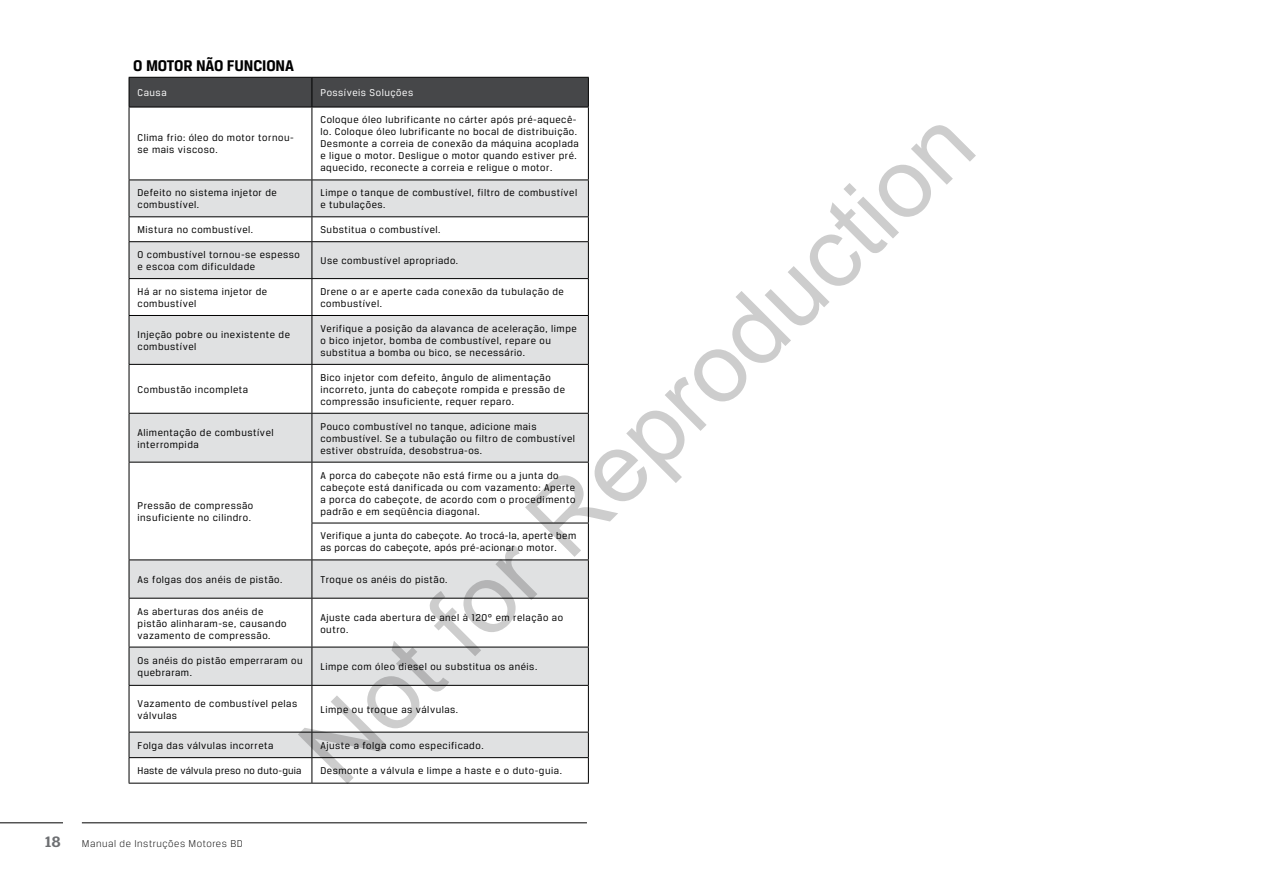
<style>
.page{position:relative;width:1276px;height:893px;background:#fff}
.page>*{position:absolute;margin:0;border:0;box-sizing:border-box;transform-origin:0 0}
.t1{font:97.8px "Arial";color:rgb(0 0 0/.2)}
.t2{font:700 16.5px "Breuer Text";letter-spacing:-.01em;color:#000}
.t3{font:500 15px "Stag";color:#6d6f72}
.t4{font:10.5px/12px "Breuer Text";letter-spacing:.05em;color:#000}
.t5{font:10.5px "Breuer Text";letter-spacing:.02em;color:#000}
.t6{font:300 10.5px "Breuer Text";letter-spacing:.05em;color:#000}
.t7{font:10.5px "Breuer Text";letter-spacing:.05em;color:#fff}
</style>
<div class="page">
<hr style="left:82px;top:822px;width:505px;height:1px;background:#000">
<hr style="left:0;top:822px;width:63px;height:1px;background:#000">
<svg style="left:130px;top:181px;width:458px;height:576px"></svg>
<hr style="left:129px;top:107px;width:183px;height:1px;background:#000">
<hr style="left:312px;top:107px;width:277px;height:1px;background:#000">
<hr style="left:129px;top:180px;width:183px;height:1px;background:#000">
<hr style="left:129px;top:216px;width:183px;height:1px;background:#000">
<hr style="left:129px;top:241px;width:183px;height:1px;background:#000">
<hr style="left:129px;top:278px;width:183px;height:1px;background:#000">
<hr style="left:129px;top:315px;width:183px;height:1px;background:#000">
<hr style="left:312px;top:315px;width:277px;height:1px;background:#000">
<hr style="left:129px;top:364px;width:183px;height:1px;background:#000">
<hr style="left:129px;top:413px;width:183px;height:1px;background:#000">
<hr style="left:312px;top:413px;width:277px;height:1px;background:#000">
<hr style="left:129px;top:462px;width:183px;height:1px;background:#000">
<hr style="left:312px;top:462px;width:277px;height:1px;background:#000">
<hr style="left:311px;top:523px;width:278px;height:1px;background:#000">
<hr style="left:129px;top:559px;width:183px;height:1px;background:#000">
<hr style="left:312px;top:559px;width:277px;height:1px;background:#000">
<hr style="left:129px;top:598px;width:183px;height:1px;background:#000">
<hr style="left:312px;top:598px;width:277px;height:1px;background:#000">
<hr style="left:129px;top:647px;width:183px;height:1px;background:#000">
<hr style="left:312px;top:647px;width:277px;height:1px;background:#000">
<hr style="left:129px;top:685px;width:183px;height:1px;background:#000">
<hr style="left:312px;top:685px;width:277px;height:1px;background:#000">
<hr style="left:129px;top:732px;width:183px;height:1px;background:#000">
<hr style="left:312px;top:732px;width:277px;height:1px;background:#000">
<hr style="left:129px;top:757px;width:183px;height:1px;background:#000">
<hr style="left:312px;top:757px;width:277px;height:1px;background:#000">
<hr style="left:129px;top:783px;width:183px;height:1px;background:#000">
<hr style="left:312px;top:783px;width:277px;height:1px;background:#000">
<hr style="left:129px;top:107px;width:1px;height:73px;background:#000">
<hr style="left:129px;top:180px;width:1px;height:36px;background:#000">
<svg style="left:129px;top:217px;width:1px;height:24px"></svg>
<hr style="left:129px;top:242px;width:1px;height:36px;background:#000">
<hr style="left:129px;top:279px;width:1px;height:36px;background:#000">
<hr style="left:129px;top:316px;width:1px;height:48px;background:#000">
<hr style="left:129px;top:365px;width:1px;height:48px;background:#000">
<hr style="left:129px;top:414px;width:1px;height:48px;background:#000">
<hr style="left:129px;top:462px;width:1px;height:61px;background:#000">
<hr style="left:129px;top:523px;width:1px;height:36px;background:#000">
<hr style="left:129px;top:560px;width:1px;height:38px;background:#000">
<hr style="left:129px;top:599px;width:1px;height:48px;background:#000">
<hr style="left:129px;top:647px;width:1px;height:38px;background:#000">
<hr style="left:129px;top:686px;width:1px;height:46px;background:#000">
<svg style="left:129px;top:732px;width:1px;height:51px"></svg>
<svg style="left:129px;top:77px;width:460px;height:30px;background:#434445"></svg>
<hr style="left:311px;top:107px;width:1px;height:73px;background:#000">
<hr style="left:588px;top:107px;width:1px;height:73px;background:#000">
<hr style="left:311px;top:180px;width:1px;height:36px;background:#000">
<hr style="left:588px;top:180px;width:1px;height:36px;background:#000">
<svg style="left:311px;top:217px;width:1px;height:24px"></svg>
<svg style="left:588px;top:217px;width:1px;height:24px"></svg>
<hr style="left:311px;top:242px;width:1px;height:36px;background:#000">
<hr style="left:588px;top:242px;width:1px;height:36px;background:#000">
<hr style="left:311px;top:279px;width:1px;height:36px;background:#000">
<hr style="left:588px;top:279px;width:1px;height:36px;background:#000">
<hr style="left:311px;top:316px;width:1px;height:48px;background:#000">
<hr style="left:588px;top:316px;width:1px;height:48px;background:#000">
<hr style="left:311px;top:365px;width:1px;height:48px;background:#000">
<hr style="left:588px;top:365px;width:1px;height:48px;background:#000">
<hr style="left:311px;top:414px;width:1px;height:48px;background:#000">
<hr style="left:588px;top:414px;width:1px;height:48px;background:#000">
<hr style="left:311px;top:462px;width:1px;height:61px;background:#000">
<hr style="left:588px;top:462px;width:1px;height:61px;background:#000">
<hr style="left:311px;top:523px;width:1px;height:36px;background:#000">
<hr style="left:588px;top:523px;width:1px;height:36px;background:#000">
<hr style="left:311px;top:560px;width:1px;height:38px;background:#000">
<hr style="left:588px;top:560px;width:1px;height:38px;background:#000">
<hr style="left:311px;top:599px;width:1px;height:48px;background:#000">
<hr style="left:588px;top:599px;width:1px;height:48px;background:#000">
<hr style="left:311px;top:647px;width:1px;height:38px;background:#000">
<hr style="left:588px;top:647px;width:1px;height:38px;background:#000">
<hr style="left:311px;top:686px;width:1px;height:46px;background:#000">
<hr style="left:588px;top:686px;width:1px;height:46px;background:#000">
<svg style="left:311px;top:732px;width:1px;height:51px"></svg>
<svg style="left:588px;top:732px;width:1px;height:51px"></svg>
<hr style="left:312px;top:216px;width:277px;height:1px;background:#000">
<hr style="left:312px;top:241px;width:277px;height:1px;background:#000">
<hr style="left:312px;top:180px;width:277px;height:1px;background:#000">
<hr style="left:312px;top:278px;width:277px;height:1px;background:#000">
<hr style="left:312px;top:364px;width:277px;height:1px;background:#000">
<h2 class="t2" style="left:133px;top:56px;width:152px">O MOTOR NÃO FUNCIONA</h2>
<p class="t7" style="left:138px;top:87px;width:31px">Causa</p>
<p class="t7" style="left:320px;top:87px;width:94px">Possíveis Soluções</p>
<p class="t4" style="left:138px;top:132px;width:158px">Clima frio: óleo do motor tornou&shy;se mais viscoso.</p>
<p class="t4" style="left:320px;top:114px;width:260px">Coloque óleo lubrificante no cárter após pré-aquecê&shy;lo. Coloque óleo lubrificante no bocal de distribuição.<br>Desmonte a correia de conexão da máquina acoplada e ligue o motor. Desligue o motor quando estiver pré. aquecido, reconecte a correia e religue o motor.</p>
<h1 class="t1" style="left:272px;top:720px;width:904px;rotate:-45deg">Not for Reproduction</h1>
<p class="t4" style="left:138px;top:187px;width:141px">Defeito no sistema injetor de combustível.</p>
<p class="t4" style="left:320px;top:187px;width:258px">Limpe o tanque de combustível, filtro de combustível e tubulações.</p>
<p class="t4" style="left:138px;top:224px;width:117px">Mistura no combustível.</p>
<p class="t4" style="left:320px;top:224px;width:122px">Substitua o combustível.</p>
<p class="t4" style="left:138px;top:248px;width:164px">O combustível tornou-se espesso e escoa com dificuldade</p>
<p class="t4" style="left:320px;top:255px;width:139px">Use combustível apropriado.</p>
<p class="t4" style="left:138px;top:285px;width:131px">Há ar no sistema injetor de combustível</p>
<p class="t4" style="left:320px;top:285px;width:245px">Drene o ar e aperte cada conexão da tubulação de combustível.</p>
<p class="t4" style="left:138px;top:328px;width:154px">Injeção pobre ou inexistente de combustível</p>
<p class="t4" style="left:320px;top:322px;width:258px">Verifique a posição da alavanca de aceleração, limpe o bico injetor, bomba de combustível, repare ou substitua a bomba ou bico, se necessário.</p>
<p class="t4" style="left:138px;top:383px;width:112px">Combustão incompleta</p>
<p class="t4" style="left:320px;top:371px;width:246px">Bico injetor com defeito, ângulo de alimentação incorreto, junta do cabeçote rompida e pressão de compressão insuficiente, requer reparo.</p>
<p class="t4" style="left:138px;top:426px;width:138px">Alimentação de combustível interrompida</p>
<p class="t4" style="left:320px;top:420px;width:256px">Pouco combustível no tanque, adicione mais combustível. Se a tubulação ou filtro de combustível estiver obstruída, desobstrua-os.</p>
<p class="t4" style="left:320px;top:469px;width:256px">A porca do cabeçote não está firme ou a junta do cabeçote está danificada ou com vazamento: Aperte a porca do cabeçote, de acordo com o procedimento padrão e em seqüência diagonal.</p>
<p class="t4" style="left:320px;top:530px;width:257px">Verifique a junta do cabeçote. Ao trocá-la, aperte bem as porcas do cabeçote, após pré-acionar o motor.</p>
<p class="t4" style="left:138px;top:499px;width:117px">Pressão de compressão insuficiente no cilindro.</p>
<p class="t4" style="left:138px;top:573px;width:146px">As folgas dos anéis de pistão.</p>
<p class="t4" style="left:320px;top:573px;width:129px">Troque os anéis do pistão.</p>
<p class="t4" style="left:138px;top:605px;width:150px">As aberturas dos anéis de pistão alinharam-se, causando vazamento de compressão.</p>
<p class="t4" style="left:320px;top:611px;width:244px">Ajuste cada abertura de anel à 120° em relação ao outro.</p>
<p class="t4" style="left:138px;top:655px;width:167px">Os anéis do pistão emperraram ou quebraram.</p>
<p class="t4" style="left:320px;top:661px;width:218px">Limpe com óleo diesel ou substitua os anéis.</p>
<p class="t4" style="left:138px;top:697px;width:161px">Vazamento de combustível pelas válvulas</p>
<p class="t4" style="left:320px;top:703px;width:139px">Limpe ou troque as válvulas.</p>
<p class="t4" style="left:138px;top:739px;width:137px">Folga das válvulas incorreta</p>
<p class="t4" style="left:320px;top:739px;width:165px">Ajuste a folga como especificado.</p>
<p class="t5" style="left:138px;top:765px;width:165px">Haste de válvula preso no duto-guia</p>
<p class="t4" style="left:320px;top:765px;width:243px">Desmonte a válvula e limpe a haste e o duto-guia.</p>
<h3 class="t3" style="left:45px;top:836px;width:17px">18</h3>
<p class="t6" style="left:82px;top:838px;width:162px">Manual de Instruções Motores BD</p>
</div>
